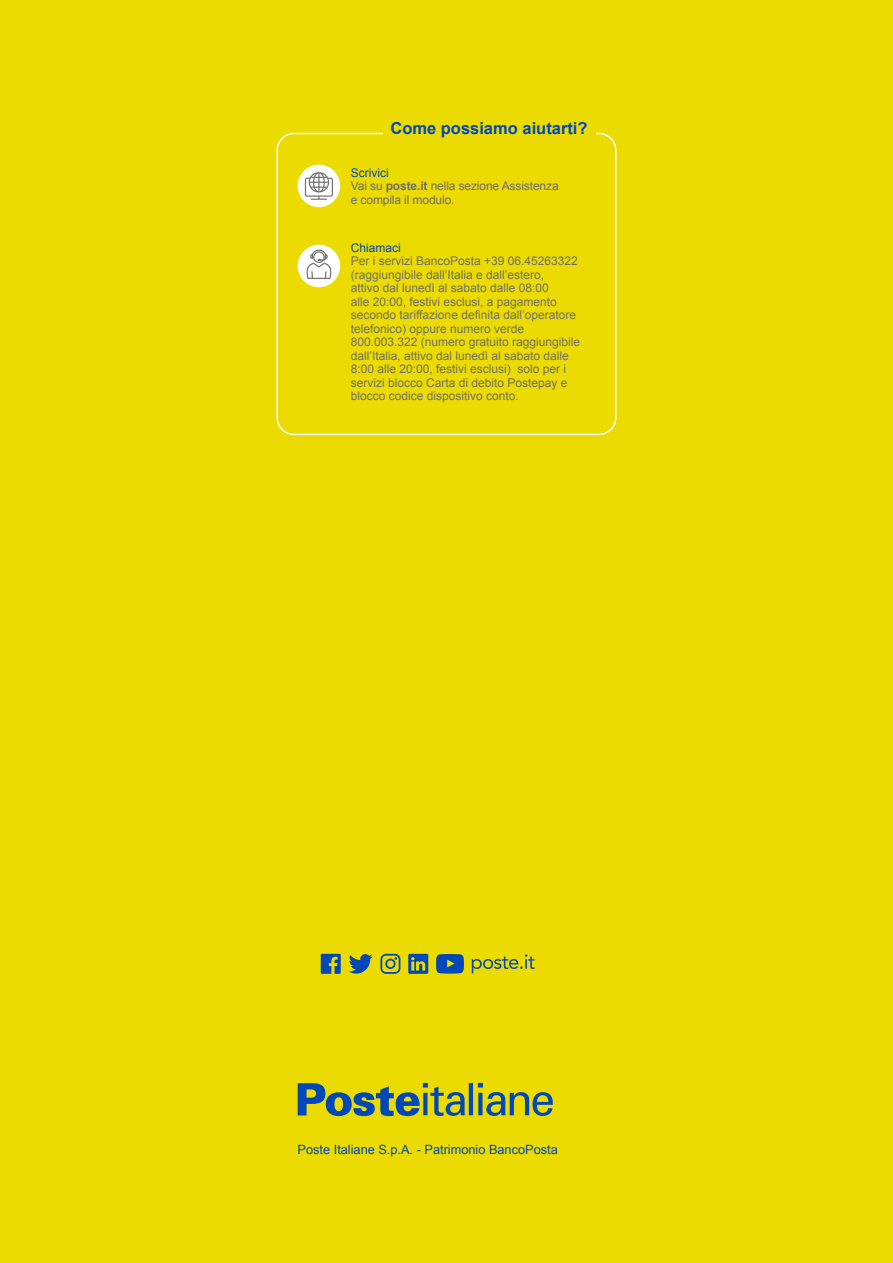
<style>
.page{position:relative;width:893px;height:1263px;background:#ebdb00}
.page>*{position:absolute;margin:0;border:0;box-sizing:border-box;transform-origin:0 0}
.t1{font:700 16.5px "Arial";color:#0047ba}
.t2{font:12.75px "Arial";color:#0047ba}
.t3{font:12px/13.5px "Arial";color:#706f6f}
.t4{font:12px "Arial";color:#0047ba}
.s1{font-weight:700}
</style>
<div class="page">
<div style="left:276px;top:133px;width:341px;height:302px;border:2px solid #fff;border-radius:17px"></div>
<div style="left:383px;top:118px;width:212px;height:21px;background:#ebdb00"></div>
<div style="left:298px;top:165px;width:42px;height:42px;background:#fff;border-radius:50%"></div>
<svg style="left:305px;top:172px;width:28px;height:28px"></svg>
<div style="left:298px;top:245px;width:42px;height:42px;background:#fff;border-radius:50%"></div>
<svg style="left:306px;top:250px;width:26px;height:29px"></svg>
<svg style="left:472px;top:954px;width:63px;height:19px"></svg>
<svg style="left:321px;top:954px;width:20px;height:20px"></svg>
<svg style="left:436px;top:954px;width:28px;height:19px"></svg>
<svg style="left:349px;top:954px;width:24px;height:19px"></svg>
<svg style="left:408px;top:954px;width:20px;height:20px"></svg>
<svg style="left:380px;top:954px;width:20px;height:20px"></svg>
<svg style="left:298px;top:1083px;width:255px;height:33px"></svg>
<p class="t1" style="left:390px;top:117px;width:199px">Come possiamo aiutarti?</p>
<p class="t4" style="left:351px;top:165px;width:39px">Scrivici</p>
<p class="t3" style="left:351px;top:179px;width:209px">Vai su <span class="s1">poste.it</span> nella sezione Assistenza</p>
<p class="t3" style="left:351px;top:193px;width:105px">e compila il modulo.</p>
<p class="t4" style="left:351px;top:239px;width:52px">Chiamaci</p>
<p class="t3" style="left:351px;top:254px;width:231px">Per i servizi BancoPosta +39 06.45263322 (raggiungibile dall’Italia e dall’estero,<br>attivo dal lunedì al sabato dalle 08:00<br>alle 20:00, festivi esclusi, a pagamento secondo tariffazione definita dall’operatore telefonico) oppure numero verde 800.003.322 (numero gratuito raggiungibile dall’Italia, attivo dal lunedì al sabato dalle 8:00 alle 20:00, festivi esclusi) solo per i servizi blocco Carta di debito Postepay e blocco codice dispositivo conto.</p>
<p class="t2" style="left:298px;top:1141px;width:262px">Poste Italiane S.p.A. - Patrimonio BancoPosta</p>
</div>
